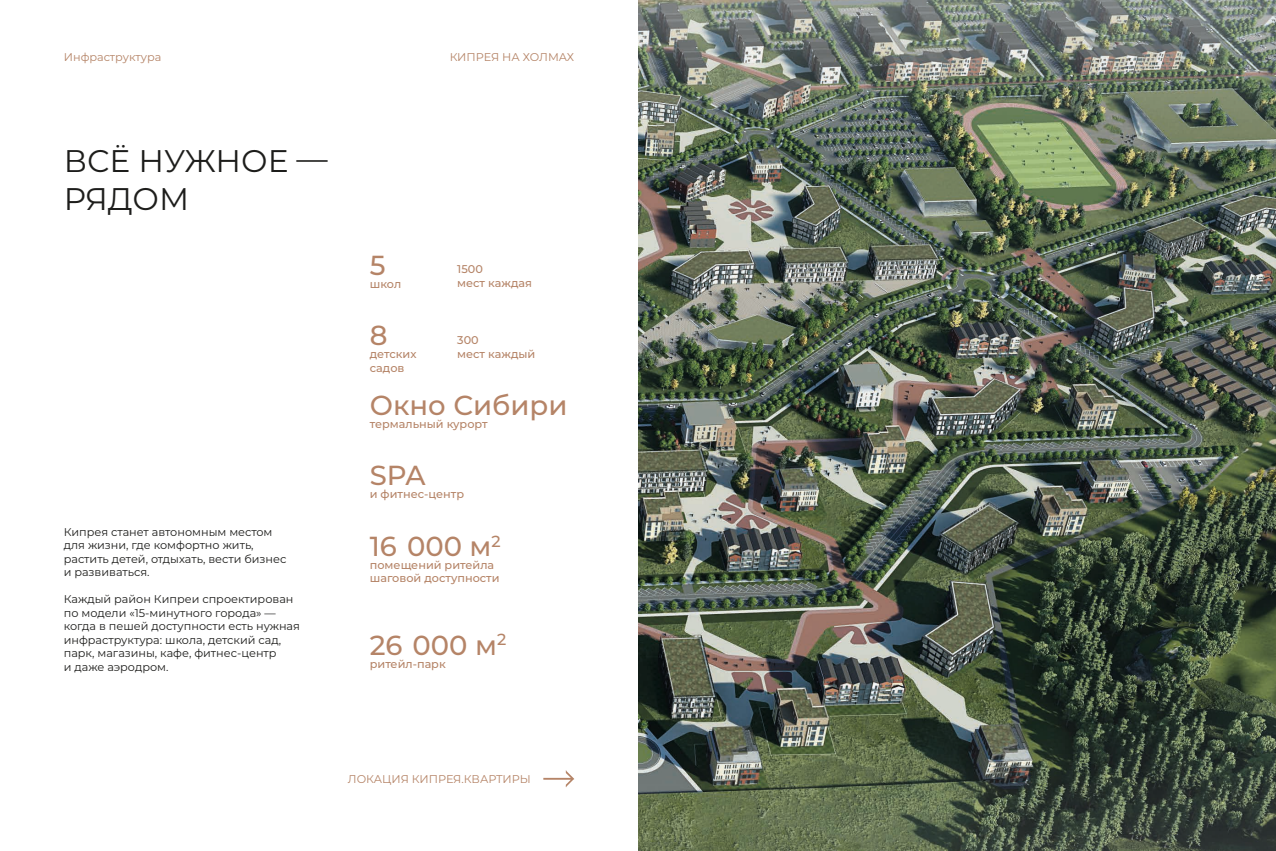
<style>
.page{position:relative;width:1276px;height:851px;background:#fff}
.page>*{position:absolute;margin:0;border:0;box-sizing:border-box;transform-origin:0 0}
.t1{font:31.25px/37.5px "Montserrat";color:#1d1d1b}
.t2{font:500 27.5px "Montserrat";color:#b58467}
.t3{font:11.25px/13.5px "Montserrat";color:#1d1d1b}
.t4{font:500 11.25px/13.5px "Montserrat";color:#b58467}
.t5{font:11.25px "Montserrat";color:#b58467}
</style>
<div class="page">
<svg style="left:543px;top:770px;width:31px;height:17px"></svg>
<img style="left:638px;top:0;width:638px;height:850px">
<p class="t5" style="left:64px;top:49px;width:99px">Инфраструктура</p>
<h1 class="t1" style="left:64px;top:141px;width:265px">ВСЁ НУЖНОЕ —<br>РЯДОМ</h1>
<p class="t3" style="left:64px;top:524px;width:224px">Кипрея станет автономным местом для жизни, где комфортно жить, растить детей, отдыхать, вести бизнес и развиваться.</p>
<p class="t3" style="left:64px;top:592px;width:238px">Каждый район Кипреи спроектирован по модели «15-минутного города» — когда в пешей доступности есть нужная инфраструктура: школа, детский сад, парк, магазины, кафе, фитнес-центр<br>и даже аэродром.</p>
<p class="t5" style="left:450px;top:49px;width:126px">КИПРЕЯ НА ХОЛМАХ</p>
<h2 class="t2" style="left:370px;top:246px;width:17px">5</h2>
<p class="t4" style="left:370px;top:276px;width:33px">школ</p>
<h2 class="t2" style="left:370px;top:316px;width:19px">8</h2>
<p class="t4" style="left:370px;top:347px;width:48px">детских садов</p>
<p class="t4" style="left:457px;top:262px;width:76px">1500<br>мест каждая</p>
<p class="t4" style="left:457px;top:333px;width:80px">300<br>мест каждый</p>
<h2 class="t2" style="left:370px;top:386px;width:199px">Окно Сибири</h2>
<p class="t4" style="left:370px;top:417px;width:119px">термальный курорт</p>
<h2 class="t2" style="left:370px;top:456px;width:57px">SPA</h2>
<p class="t4" style="left:370px;top:487px;width:96px">и фитнес-центр</p>
<h2 class="t2" style="left:370px;top:526px;width:132px">16 000 м<sup>2</sup></h2>
<p class="t4" style="left:370px;top:557px;width:131px">помещений ритейла шаговой доступности</p>
<h2 class="t2" style="left:370px;top:625px;width:138px">26 000 м<sup>2</sup></h2>
<p class="t4" style="left:370px;top:656px;width:77px">ритейл-парк</p>
<p class="t5" style="left:348px;top:770px;width:184px">ЛОКАЦИЯ КИПРЕЯ.КВАРТИРЫ</p>
</div>
